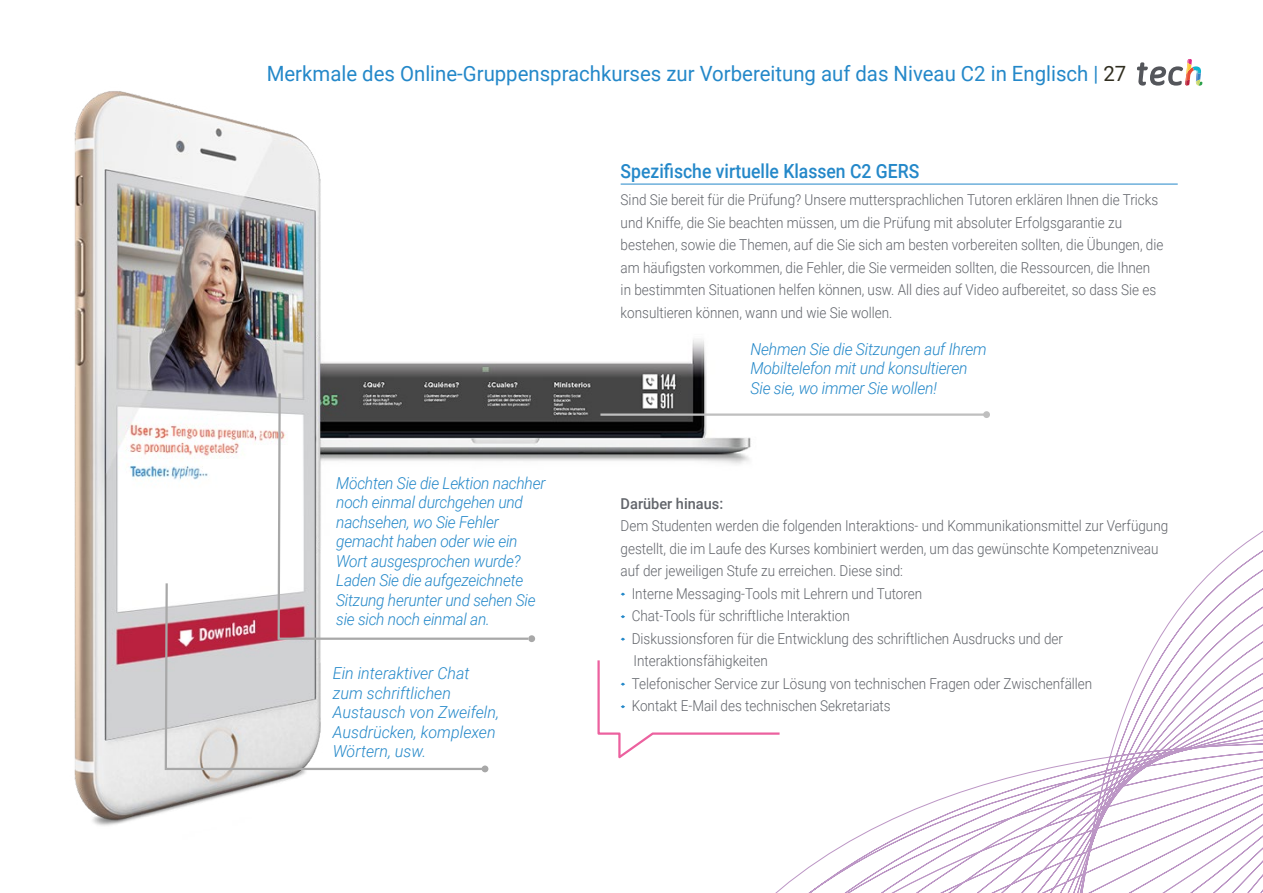
<style>
.page{position:relative;width:1263px;height:893px;background:#fff}
.page>*{position:absolute;margin:0;border:0;box-sizing:border-box;transform-origin:0 0}
.t1{font:21px "Roboto";color:#2488c9}
.t2{font:500 19.5px "Roboto";color:#2488c9;scale:.9 1}
.t3{font:italic 300 16.5px/19.5px "Roboto";letter-spacing:-.015em;color:#2488c9;scale:.94 1}
.t4{font:italic 300 16.5px/19.5px "Roboto";letter-spacing:-.015em;color:#2488c9}
.t5{font:italic 300 16.5px/19.5px "Roboto";letter-spacing:-.015em;color:#2488c9;scale:.95 1}
.t6{font:300 15px/22.5px "Roboto";color:#61646a;scale:.9 1}
.t7{font:500 15px "Roboto";color:#61646a}
.s1{color:#312e20}
</style>
<div class="page">
<img style="left:587px;top:339px;width:403px;height:126px">
<svg style="left:775px;top:530px;width:488px;height:363px"></svg>
<hr style="left:600px;top:413px;width:386px;height:3px;background:#bfbfbf">
<div style="left:983px;top:411px;width:7px;height:7px;background:#bfbfbf;border-radius:50%"></div>
<hr style="left:621px;top:184px;width:557px;height:1px;background:#2488c9">
<svg style="left:597px;top:658px;width:185px;height:103px"></svg>
<img style="left:74px;top:91px;width:513px;height:735px">
<svg style="left:1137px;top:59px;width:65px;height:27px"></svg>
<svg style="left:276px;top:391px;width:254px;height:250px"></svg>
<svg style="left:164px;top:581px;width:324px;height:190px"></svg>
<h1 class="t1" style="left:267px;top:59px;width:861px">Merkmale des Online-Gruppensprachkurses zur Vorbereitung auf das Niveau C2 in Englisch | <span class="s1">27</span></h1>
<h2 class="t2" style="left:621px;top:158px;width:333px">Spezifische virtuelle Klassen C2 GERS</h2>
<p class="t6" style="left:621px;top:188px;width:604px">Sind Sie bereit für die Prüfung? Unsere muttersprachlichen Tutoren erklären Ihnen die Tricks und Kniffe, die Sie beachten müssen, um die Prüfung mit absoluter Erfolgsgarantie zu bestehen, sowie die Themen, auf die Sie sich am besten vorbereiten sollten, die Übungen, die am häufigsten vorkommen, die Fehler, die Sie vermeiden sollten, die Ressourcen, die Ihnen in bestimmten Situationen helfen können, usw. All dies auf Video aufbereitet, so dass Sie es konsultieren können, wann und wie Sie wollen.</p>
<p class="t3" style="left:336px;top:473px;width:224px">Möchten Sie die Lektion nachher noch einmal durchgehen und nachsehen, wo Sie Fehler gemacht haben oder wie ein<br>Wort ausgesprochen wurde?<br>Laden Sie die aufgezeichnete<br>Sitzung herunter und sehen Sie sie sich noch einmal an.</p>
<p class="t4" style="left:333px;top:663px;width:168px">Ein interaktiver Chat zum schriftlichen<br>Austausch von Zweifeln,<br>Ausdrücken, komplexen<br>Wörtern, usw.</p>
<p class="t5" style="left:750px;top:338px;width:250px">Nehmen Sie die Sitzungen auf Ihrem<br>Mobiltelefon mit und konsultieren<br>Sie sie, wo immer Sie wollen!</p>
<p class="t7" style="left:621px;top:493px;width:104px">Darüber hinaus:</p>
<p class="t6" style="left:621px;top:514px;width:610px">Dem Studenten werden die folgenden Interaktions- und Kommunikationsmittel zur Verfügung</p>
<p class="t6" style="left:621px;top:537px;width:599px">gestellt, die im Laufe des Kurses kombiniert werden, um das gewünschte Kompetenzniveau</p>
<p class="t6" style="left:621px;top:559px;width:315px">auf der jeweiligen Stufe zu erreichen. Diese sind:</p>
<p class="t6" style="left:632px;top:582px;width:324px">Interne Messaging-Tools mit Lehrern und Tutoren</p>
<p class="t6" style="left:632px;top:604px;width:244px">Chat-Tools für schriftliche Interaktion</p>
<p class="t6" style="left:632px;top:627px;width:481px">Diskussionsforen für die Entwicklung des schriftlichen Ausdrucks und der</p>
<p class="t6" style="left:633px;top:649px;width:151px">Interaktionsfähigkeiten</p>
<p class="t6" style="left:632px;top:672px;width:513px">Telefonischer Service zur Lösung von technischen Fragen oder Zwischenfällen</p>
<p class="t6" style="left:632px;top:694px;width:289px">Kontakt E-Mail des technischen Sekretariats</p>
</div>
